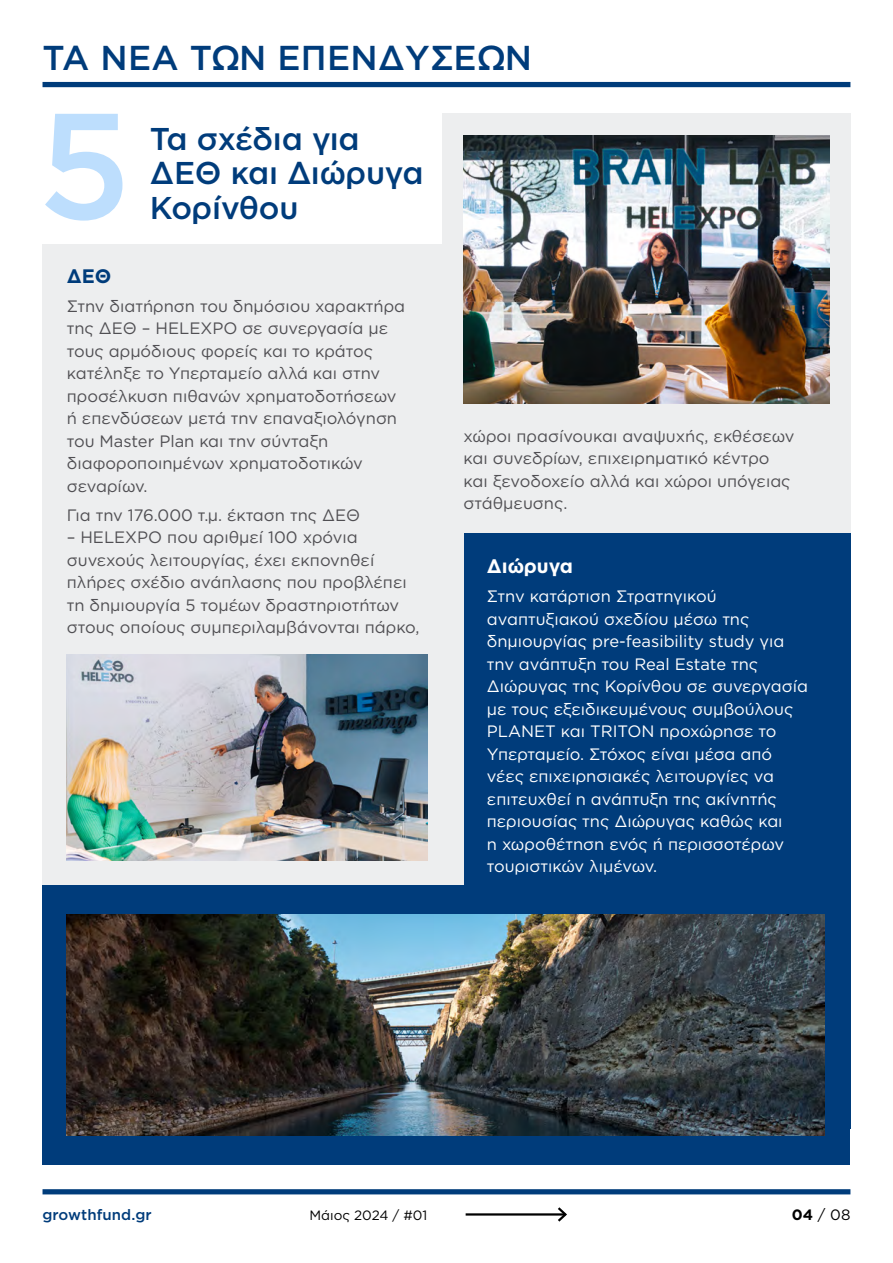
<style>
.page{position:relative;width:893px;height:1263px;background:#fff}
.page>*{position:absolute;margin:0;border:0;box-sizing:border-box;transform-origin:0 0}
.t1{font:500 150px "Gotham Greek";color:#bddefd}
.t2{font:500 34.5px "Gotham Greek";letter-spacing:.01em;color:#003c7b}
.t3{font:500 31.5px/34.5px "Gotham Greek";letter-spacing:-.005em;color:#003c7b}
.t4{font:700 19.5px "Gotham Greek";color:#fff}
.t5{font:700 19.5px "Gotham Greek";color:#003c7b}
.t6{font:16.5px/22.5px "Gotham Greek";color:#504f53}
.t7{font:16.5px/22.5px "Gotham Greek";color:#fff}
.t8{font:500 15px "Gotham Greek";letter-spacing:.005em;color:#003c7b}
.t9{font:15px "Gotham Greek";color:#000}
.t10{font:13.5px "Gotham Greek";color:#000}
.s1{font-weight:700}
</style>
<div class="page">
<div style="left:43px;top:1189px;width:807px;height:5px;background:#003c7b"></div>
<hr style="left:466px;top:1213px;width:99px;height:2px;background:#000">
<svg style="left:555px;top:1207px;width:12px;height:15px"></svg>
<div style="left:43px;top:244px;width:765px;height:641px;background:#edeeef"></div>
<div style="left:442px;top:114px;width:408px;height:423px;background:#edeeef"></div>
<div style="left:464px;top:534px;width:386px;height:595px;background:#003c7b"></div>
<div style="left:43px;top:885px;width:807px;height:280px;background:#003c7b"></div>
<div style="left:43px;top:82px;width:807px;height:5px;background:#003c7b"></div>
<img style="left:464px;top:135px;width:365px;height:269px">
<img style="left:67px;top:655px;width:360px;height:205px">
<img style="left:67px;top:914px;width:758px;height:221px">
<h2 class="t2" style="left:43px;top:38px;width:491px">ΤΑ ΝEΑ ΤΩΝ ΕΠΕΝΔYΣΕΩΝ</h2>
<h1 class="t1" style="left:38px;top:80px;width:95px">5</h1>
<h3 class="t3" style="left:150px;top:121px;width:275px">Τα σχέδια για<br>ΔΕΘ και Διώρυγα<br>Κορίνθου</h3>
<p class="t5" style="left:67px;top:265px;width:46px">ΔΕΘ</p>
<p class="t6" style="left:67px;top:294px;width:340px">Στην διατήρηση του δημόσιου χαρακτήρα της ΔΕΘ – HELEXPO σε συνεργασία με τους αρμόδιους φορείς και το κράτος κατέληξε το Υπερταμείο αλλά και στην προσέλκυση πιθανών χρηματοδοτήσεων ή επενδύσεων μετά την επαναξιολόγηση του Master Plan και την σύνταξη διαφοροποιημένων χρηματοδοτικών σεναρίων.</p>
<p class="t6" style="left:67px;top:503px;width:295px">Για την 176.000 τ.μ. έκταση της ΔΕΘ</p>
<p class="t6" style="left:67px;top:526px;width:354px">– HELEXPO που αριθμεί 100 χρόνια συνεχούς λειτουργίας, έχει εκπονηθεί πλήρες σχέδιο ανάπλασης που προβλέπει τη δημιουργία 5 τομέων δραστηριοτήτων στους οποίους συμπεριλαμβάνονται πάρκο,</p>
<p class="t6" style="left:464px;top:424px;width:332px">χώροι πρασίνουκαι αναψυχής, εκθέσεων και συνεδρίων, επιχειρηματικό κέντρο και ξενοδοχείο αλλά και χώροι υπόγειας στάθμευσης.</p>
<p class="t4" style="left:487px;top:555px;width:88px">Διώρυγα</p>
<p class="t7" style="left:487px;top:585px;width:323px">Στην κατάρτιση Στρατηγικού αναπτυξιακού σχεδίου μέσω της δημιουργίας pre-feasibility study για την ανάπτυξη του Real Estate της Διώρυγας της Κορίνθου σε συνεργασία με τους εξειδικευμένους συμβούλους PLANET και TRΙTON προχώρησε το Υπερταμείο. Στόχος είναι μέσα από νέες επιχειρησιακές λειτουργίες να επιτευχθεί η ανάπτυξη της ακίνητής περιουσίας της Διώρυγας καθώς και<br>η χωροθέτηση ενός ή περισσοτέρων τουριστικών λιμένων.</p>
<p class="t8" style="left:43px;top:1206px;width:111px">growthfund.gr</p>
<p class="t10" style="left:309px;top:1208px;width:119px">Μάιος 2024 / #01</p>
<p class="t9" style="left:792px;top:1207px;width:60px"><span class="s1">04</span> / 08</p>
</div>
